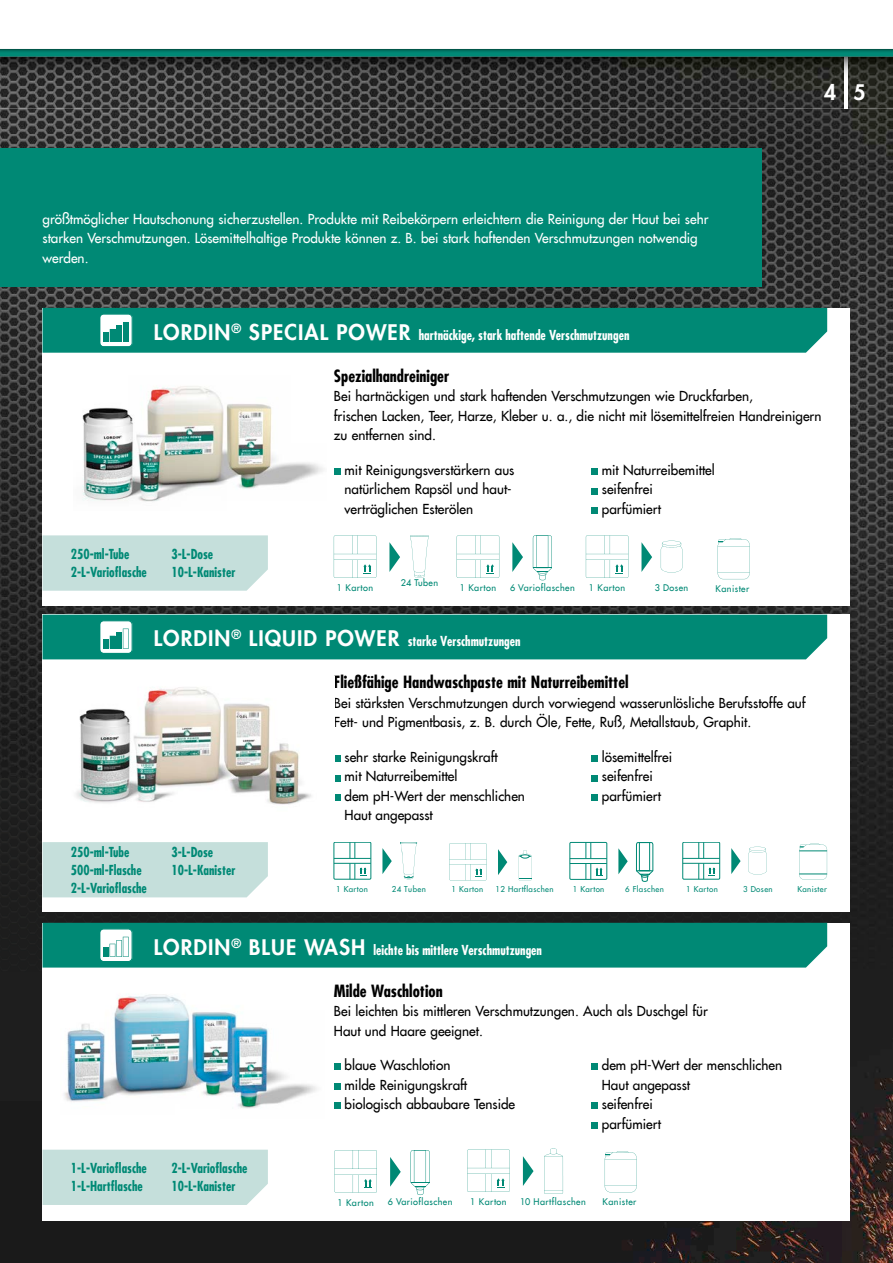
<style>
.page{position:relative;width:893px;height:1263px;background:#fff}
.page>*{position:absolute;margin:0;border:0;box-sizing:border-box;transform-origin:0 0}
.t1{font:800 21px "Futura LT";color:#fff}
.t2{font:700 condensed 16.5px "Futura LT";color:#000}
.t3{font:13.5px/19.5px "Futura LT";color:#000}
.t4{font:13.5px/19.5px "Futura LT";color:#fff}
.t5{font:700 condensed 13.5px/18px "Futura LT";color:#008975;scale:.95 1}
.t6{font:700 condensed 13.5px "Futura LT";color:#fff;scale:.95 1}
.t7{font:9px "Futura LT";letter-spacing:.05em;color:#008975}
.t8{font:7.8px "Futura LT";letter-spacing:.05em;color:#008975}
.s1{font-weight:800;font-stretch:normal;font-size:21px}
</style>
<div class="page">
<img style="left:0;top:112px;width:893px;height:1151px">
<div style="left:43px;top:615px;width:807px;height:297px;background:#fff"></div>
<div style="left:43px;top:308px;width:807px;height:297px;background:#fff"></div>
<div style="left:43px;top:923px;width:807px;height:297px;background:#fff"></div>
<div style="left:43px;top:535px;width:225px;height:56px;background:#c5dfdb"></div>
<div style="left:43px;top:842px;width:225px;height:55px;background:#c5dfdb"></div>
<div style="left:43px;top:1150px;width:225px;height:55px;background:#c5dfdb"></div>
<div style="left:0;top:148px;width:761px;height:139px;background:#008975"></div>
<svg style="left:0;top:104px;width:893px;height:8px;background:#3f3f3e"></svg>
<img style="left:844px;top:104px;width:3px;height:4px">
<svg style="left:0;top:49px;width:893px;height:55px;background:#2d3e3b"></svg>
<div style="left:43px;top:615px;width:784px;height:44px;background:#008975"></div>
<div style="left:334px;top:755px;width:6px;height:7px;background:#008975"></div>
<svg style="left:335px;top:775px;width:5px;height:6px"></svg>
<div style="left:334px;top:794px;width:6px;height:7px;background:#008975"></div>
<div style="left:591px;top:755px;width:7px;height:7px;background:#008975"></div>
<div style="left:591px;top:775px;width:7px;height:6px;background:#008975"></div>
<div style="left:591px;top:794px;width:7px;height:7px;background:#008975"></div>
<div style="left:334px;top:468px;width:6px;height:7px;background:#008975"></div>
<div style="left:591px;top:468px;width:7px;height:7px;background:#008975"></div>
<div style="left:591px;top:488px;width:7px;height:6px;background:#008975"></div>
<div style="left:591px;top:507px;width:7px;height:7px;background:#008975"></div>
<svg style="left:334px;top:1064px;width:6px;height:6px"></svg>
<div style="left:334px;top:1083px;width:6px;height:7px;background:#008975"></div>
<svg style="left:334px;top:1103px;width:6px;height:6px"></svg>
<div style="left:591px;top:1064px;width:7px;height:6px;background:#008975"></div>
<div style="left:591px;top:1103px;width:7px;height:6px;background:#008975"></div>
<div style="left:591px;top:1122px;width:7px;height:7px;background:#008975"></div>
<img style="left:82px;top:386px;width:241px;height:116px">
<div style="left:43px;top:308px;width:784px;height:45px;background:#008975"></div>
<svg style="left:457px;top:535px;width:42px;height:43px"></svg>
<svg style="left:512px;top:542px;width:11px;height:30px"></svg>
<svg style="left:718px;top:538px;width:32px;height:41px"></svg>
<hr style="left:718px;top:546px;width:32px;height:1px;background:#008975">
<hr style="left:718px;top:573px;width:32px;height:1px;background:#008975">
<svg style="left:334px;top:535px;width:42px;height:43px"></svg>
<svg style="left:389px;top:542px;width:11px;height:30px"></svg>
<svg style="left:410px;top:535px;width:19px;height:43px"></svg>
<svg style="left:586px;top:535px;width:42px;height:43px"></svg>
<svg style="left:641px;top:542px;width:11px;height:30px"></svg>
<svg style="left:661px;top:541px;width:21px;height:32px"></svg>
<svg style="left:533px;top:535px;width:19px;height:45px"></svg>
<img style="left:76px;top:687px;width:235px;height:118px">
<img style="left:64px;top:994px;width:253px;height:115px">
<svg style="left:605px;top:1151px;width:32px;height:41px"></svg>
<hr style="left:605px;top:1159px;width:32px;height:1px;background:#008975">
<hr style="left:605px;top:1186px;width:32px;height:1px;background:#008975">
<svg style="left:334px;top:1150px;width:43px;height:43px"></svg>
<svg style="left:390px;top:1157px;width:11px;height:30px"></svg>
<svg style="left:467px;top:1149px;width:43px;height:43px"></svg>
<svg style="left:523px;top:1156px;width:11px;height:30px"></svg>
<svg style="left:544px;top:1148px;width:19px;height:46px"></svg>
<svg style="left:411px;top:1150px;width:19px;height:45px"></svg>
<div style="left:43px;top:923px;width:784px;height:44px;background:#008975"></div>
<svg style="left:449px;top:843px;width:37px;height:37px"></svg>
<svg style="left:498px;top:849px;width:9px;height:26px"></svg>
<svg style="left:519px;top:850px;width:12px;height:29px"></svg>
<svg style="left:685px;top:844px;width:33px;height:33px"></svg>
<svg style="left:731px;top:848px;width:10px;height:26px"></svg>
<svg style="left:799px;top:844px;width:28px;height:35px"></svg>
<svg style="left:336px;top:844px;width:33px;height:33px"></svg>
<svg style="left:382px;top:848px;width:10px;height:26px"></svg>
<div style="left:334px;top:842px;width:37px;height:37px;border:1px solid #008975"></div>
<svg style="left:400px;top:842px;width:17px;height:37px"></svg>
<div style="left:683px;top:842px;width:37px;height:37px;border:1px solid #008975"></div>
<svg style="left:572px;top:844px;width:33px;height:33px"></svg>
<svg style="left:618px;top:848px;width:10px;height:26px"></svg>
<div style="left:570px;top:842px;width:37px;height:37px;border:1px solid #008975"></div>
<svg style="left:748px;top:847px;width:19px;height:28px"></svg>
<svg style="left:636px;top:842px;width:17px;height:40px"></svg>
<p class="t4" style="left:43px;top:209px;width:667px">größtmöglicher Hautschonung sicherzustellen. Produkte mit Reibekörpern erleichtern die Reinigung der Haut bei sehr starken Verschmutzungen. Lösemittelhaltige Produkte können z. B. bei stark haftenden Verschmutzungen notwendig werden.</p>
<p class="t6" style="left:154px;top:326px;width:502px"><span class="s1">LORDIN</span><sup>®</sup> <span class="s1">SPECIAL POWER</span> hartnäckige, stark haftende Verschmutzungen</p>
<h1 class="t1" style="left:824px;top:78px;width:43px">4 5</h1>
<p class="t2" style="left:334px;top:365px;width:117px">Spezialhandreiniger</p>
<p class="t3" style="left:334px;top:386px;width:489px">Bei hartnäckigen und stark haftenden Verschmutzungen wie Druckfarben,<br>frischen Lacken, Teer, Harze, Kleber u. a., die nicht mit lösemittelfreien Handreinigern zu entfernen sind.</p>
<p class="t5" style="left:71px;top:545px;width:81px">250-ml-Tube<br>2-L-Varioflasche</p>
<p class="t5" style="left:171px;top:545px;width:69px">3-L-Dose<br>10-L-Kanister</p>
<p class="t3" style="left:345px;top:460px;width:171px">mit Reinigungsverstärkern aus natürlichem Rapsöl und haut&shy;verträglichen Esterölen</p>
<p class="t3" style="left:602px;top:460px;width:115px">mit Naturreibemittel seifenfrei parfümiert</p>
<p class="t7" style="left:401px;top:576px;width:39px">24 Tuben</p>
<p class="t7" style="left:337px;top:582px;width:38px">1 Karton</p>
<p class="t7" style="left:460px;top:582px;width:38px">1 Karton</p>
<p class="t7" style="left:510px;top:582px;width:66px">6 Varioflaschen</p>
<p class="t7" style="left:716px;top:582px;width:35px">Kanister</p>
<p class="t7" style="left:589px;top:582px;width:38px">1 Karton</p>
<p class="t7" style="left:655px;top:581px;width:35px">3 Dosen</p>
<p class="t6" style="left:154px;top:633px;width:388px"><span class="s1">LORDIN</span><sup>®</sup> <span class="s1">LIQUID POWER</span> starke Verschmutzungen</p>
<p class="t2" style="left:334px;top:672px;width:296px">Fließfähige Handwaschpaste mit Naturreibemittel</p>
<p class="t3" style="left:334px;top:693px;width:473px">Bei stärksten Verschmutzungen durch vorwiegend wasserunlösliche Berufsstoffe auf<br>Fett- und Pigmentbasis, z. B. durch Öle, Fette, Ruß, Metallstaub, Graphit.</p>
<p class="t5" style="left:71px;top:843px;width:81px">250-ml-Tube<br>500-ml-Flasche<br>2-L-Varioflasche</p>
<p class="t5" style="left:171px;top:843px;width:69px">3-L-Dose<br>10-L-Kanister</p>
<p class="t3" style="left:345px;top:747px;width:182px">sehr starke Reinigungskraft<br>mit Naturreibemittel<br>dem pH-Wert der menschlichen<br>Haut angepasst</p>
<p class="t3" style="left:602px;top:747px;width:72px">lösemittelfrei seifenfrei parfümiert</p>
<p class="t8" style="left:336px;top:883px;width:33px">1 Karton</p>
<p class="t8" style="left:392px;top:883px;width:36px">24 Tuben</p>
<p class="t8" style="left:452px;top:883px;width:33px">1 Karton</p>
<p class="t8" style="left:495px;top:883px;width:60px">12 Hartflaschen</p>
<p class="t8" style="left:573px;top:883px;width:33px">1 Karton</p>
<p class="t8" style="left:625px;top:883px;width:40px">6 Flaschen</p>
<p class="t8" style="left:686px;top:883px;width:33px">1 Karton</p>
<p class="t8" style="left:743px;top:883px;width:31px">3 Dosen</p>
<p class="t8" style="left:797px;top:883px;width:31px">Kanister</p>
<p class="t6" style="left:154px;top:941px;width:410px"><span class="s1">LORDIN</span><sup>®</sup> <span class="s1">BLUE WASH</span> leichte bis mittlere Verschmutzungen</p>
<p class="t2" style="left:334px;top:980px;width:110px">Milde Waschlotion</p>
<p class="t3" style="left:334px;top:1001px;width:375px">Bei leichten bis mittleren Verschmutzungen. Auch als Duschgel für<br>Haut und Haare geeignet.</p>
<p class="t5" style="left:71px;top:1159px;width:81px">1-L-Varioflasche<br>1-L-Hartflasche</p>
<p class="t5" style="left:171px;top:1159px;width:81px">2-L-Varioflasche<br>10-L-Kanister</p>
<p class="t3" style="left:345px;top:1055px;width:172px">blaue Waschlotion<br>milde Reinigungskraft biologisch abbaubare Tenside</p>
<p class="t3" style="left:602px;top:1055px;width:182px">dem pH-Wert der menschlichen<br>Haut angepasst<br>seifenfrei<br>parfümiert</p>
<p class="t7" style="left:337px;top:1197px;width:38px">1 Karton</p>
<p class="t7" style="left:388px;top:1196px;width:66px">6 Varioflaschen</p>
<p class="t7" style="left:470px;top:1196px;width:38px">1 Karton</p>
<p class="t7" style="left:520px;top:1195px;width:67px">10 Hartflaschen</p>
<p class="t7" style="left:603px;top:1195px;width:35px">Kanister</p>
</div>
